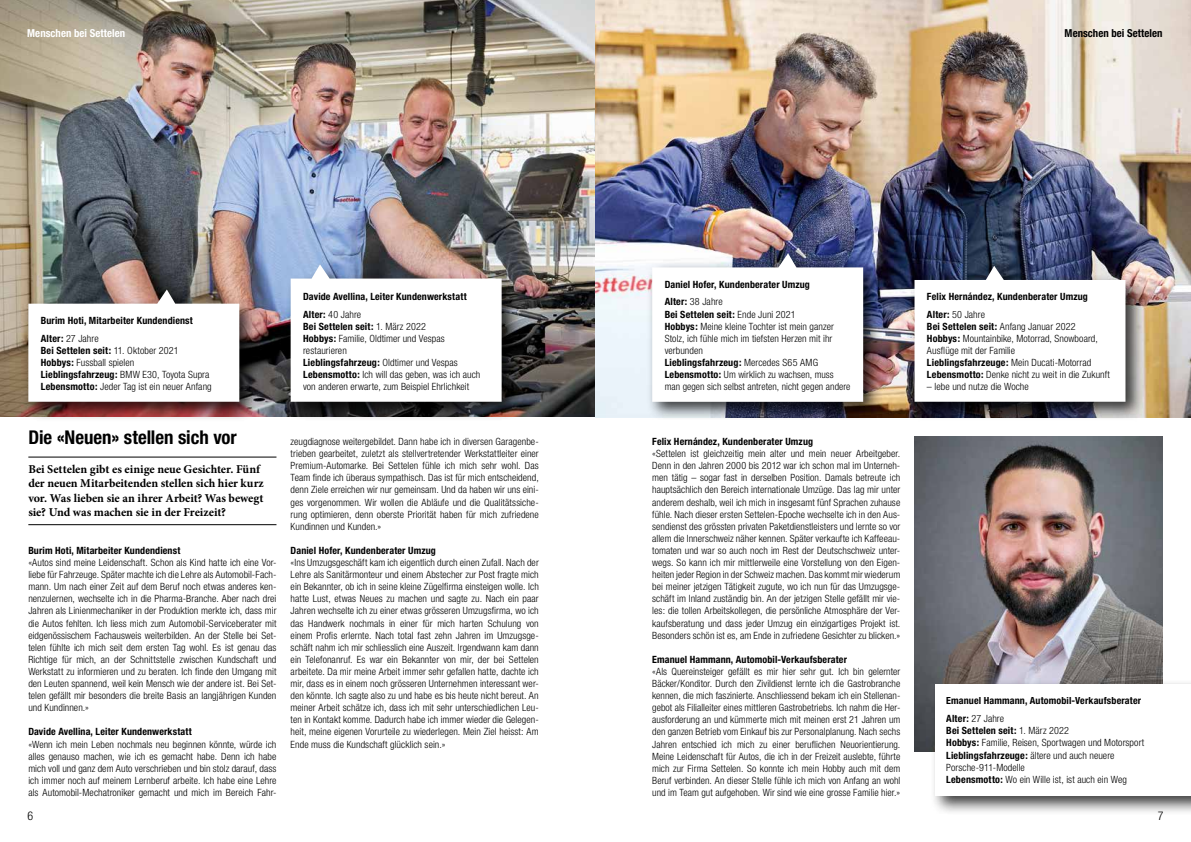
<style>
.page{position:relative;width:1191px;height:842px;background:#fff}
.page>*{position:absolute;margin:0;border:0;box-sizing:border-box;transform-origin:0 0}
.t1{font:700 condensed 19px "Helvetica Neue";letter-spacing:-.005em;color:#000}
.t2{font:700 12px/14.4px "Minion Pro";letter-spacing:-.01em;color:#000}
.t3{font:300 condensed 12px "Helvetica Neue";color:#000}
.t4{font:700 condensed 11px "Helvetica Neue";letter-spacing:.005em;color:#fff}
.t5{font:700 condensed 11px "Helvetica Neue";letter-spacing:.005em;color:#000}
.t6{font:300 condensed 10px/12.1px "Helvetica Neue";letter-spacing:.005em;color:#000;text-align:justify}
.t7{font:700 condensed 10px/17.8px "Helvetica Neue";letter-spacing:.015em;color:#000}
.s1{font-weight:300}
.s2{font-weight:700}
</style>
<div class="page">
<img style="left:914px;top:437px;width:248px;height:314px">
<img style="left:0;top:0;width:1191px;height:417px">
<hr style="left:28px;top:457px;width:248px;height:1px;background:#000">
<hr style="left:28px;top:524px;width:248px;height:1px;background:#000">
<div style="left:23px;top:286px;width:236px;height:135px;background:#000;opacity:.76"></div>
<svg style="left:28px;top:289px;width:211px;height:113px"></svg>
<div style="left:930px;top:679px;width:261px;height:136px;background:#000;opacity:.76"></div>
<div style="left:935px;top:684px;width:256px;height:112px;background:#fff"></div>
<div style="left:646px;top:250px;width:236px;height:171px;background:#000;opacity:.76"></div>
<svg style="left:652px;top:253px;width:211px;height:149px"></svg>
<div style="left:285px;top:261px;width:236px;height:160px;background:#000;opacity:.76"></div>
<svg style="left:291px;top:264px;width:210px;height:138px"></svg>
<div style="left:909px;top:262px;width:236px;height:159px;background:#000;opacity:.76"></div>
<svg style="left:914px;top:266px;width:211px;height:136px"></svg>
<p class="t4" style="left:27px;top:26px;width:99px">Menschen bei Settelen</p>
<p class="t5" style="left:1064px;top:26px;width:99px">Menschen bei Settelen</p>
<p class="t7" style="left:41px;top:311px;width:153px">Burim Hoti, Mitarbeiter Kundendienst<br>Alter: <span class="s1">27 Jahre</span></p>
<p class="t6" style="left:41px;top:344px;width:172px;text-align:left"><span class="s2">Bei Settelen seit:</span> 11. Oktober 2021<br><span class="s2">Hobbys:</span> Fussball spielen <span class="s2">Lieblingsfahrzeug:</span> BMW E30, Toyota Supra <span class="s2">Lebensmotto:</span> Jeder Tag ist ein neuer Anfang</p>
<p class="t7" style="left:303px;top:287px;width:165px">Davide Avellina, Leiter Kundenwerkstatt<br>Alter: <span class="s1">40 Jahre</span></p>
<p class="t6" style="left:303px;top:320px;width:179px;text-align:left"><span class="s2">Bei Settelen seit:</span> 1. März 2022<br><span class="s2">Hobbys:</span> Familie, Oldtimer und Vespas restaurieren<br><span class="s2">Lieblingsfahrzeug:</span> Oldtimer und Vespas <span class="s2">Lebensmotto:</span> Ich will das geben, was ich auch von anderen erwarte, zum Beispiel Ehrlichkeit</p>
<h1 class="t1" style="left:28px;top:426px;width:210px">Die «Neuen» stellen sich vor</h1>
<p class="t2" style="left:28px;top:462px;width:237px">Bei Settelen gibt es einige neue Gesichter. Fünf der neuen Mitarbeitenden stellen sich hier kurz vor. Was lieben sie an ihrer Arbeit? Was bewegt sie? Und was machen sie in der Freizeit?</p>
<p class="t7" style="left:28px;top:541px;width:153px">Burim Hoti, Mitarbeiter Kundendienst</p>
<p class="t6" style="left:28px;top:556px;width:250px">«Autos sind meine Leidenschaft. Schon als Kind hatte ich eine Vor&shy;liebe für Fahrzeuge. Später machte ich die Lehre als Automobil-Fach&shy;mann. Um nach einer Zeit auf dem Beruf noch etwas anderes ken&shy;nenzulernen, wechselte ich in die Pharma-Branche. Aber nach drei Jahren als Linienmechaniker in der Produktion merkte ich, dass mir die Autos fehlten. Ich liess mich zum Automobil-Serviceberater mit eidgenössischem Fachausweis weiterbilden. An der Stelle bei Set&shy;telen fühlte ich mich seit dem ersten Tag wohl. Es ist genau das Richtige für mich, an der Schnittstelle zwischen Kundschaft und Werkstatt zu informieren und zu beraten. Ich finde den Umgang mit den Leuten spannend, weil kein Mensch wie der andere ist. Bei Set&shy;telen gefällt mir besonders die breite Basis an langjährigen Kunden und Kundinnen.»</p>
<p class="t7" style="left:28px;top:723px;width:165px">Davide Avellina, Leiter Kundenwerkstatt</p>
<p class="t6" style="left:28px;top:738px;width:250px">«Wenn ich mein Leben nochmals neu beginnen könnte, würde ich alles genauso machen, wie ich es gemacht habe. Denn ich habe mich voll und ganz dem Auto verschrieben und bin stolz darauf, dass ich immer noch auf meinem Lernberuf arbeite. Ich habe eine Lehre als Automobil-Mechatroniker gemacht und mich im Bereich Fahr-</p>
<p class="t6" style="left:291px;top:435px;width:250px">zeugdiagnose weitergebildet. Dann habe ich in diversen Garagenbe&shy;trieben gearbeitet, zuletzt als stellvertretender Werkstattleiter einer Premium-Automarke. Bei Settelen fühle ich mich sehr wohl. Das Team finde ich überaus sympathisch. Das ist für mich entscheidend, denn Ziele erreichen wir nur gemeinsam. Und da haben wir uns eini&shy;ges vorgenommen. Wir wollen die Abläufe und die Qualitätssiche&shy;rung optimieren, denn oberste Priorität haben für mich zufriedene Kundinnen und Kunden.»</p>
<p class="t7" style="left:291px;top:541px;width:147px">Daniel Hofer, Kundenberater Umzug</p>
<p class="t6" style="left:291px;top:556px;width:250px">«Ins Umzugsgeschäft kam ich eigentlich durch einen Zufall. Nach der Lehre als Sanitärmonteur und einem Abstecher zur Post fragte mich ein Bekannter, ob ich in seine kleine Zügelfirma einsteigen wolle. Ich hatte Lust, etwas Neues zu machen und sagte zu. Nach ein paar Jahren wechselte ich zu einer etwas grösseren Umzugsfirma, wo ich das Handwerk nochmals in einer für mich harten Schulung von einem Profis erlernte. Nach total fast zehn Jahren im Umzugsge&shy;schäft nahm ich mir schliesslich eine Auszeit. Irgendwann kam dann ein Telefonanruf. Es war ein Bekannter von mir, der bei Settelen arbeitete. Da mir meine Arbeit immer sehr gefallen hatte, dachte ich mir, dass es in einem noch grösseren Unternehmen interessant wer&shy;den könnte. Ich sagte also zu und habe es bis heute nicht bereut. An meiner Arbeit schätze ich, dass ich mit sehr unterschiedlichen Leu&shy;ten in Kontakt komme. Dadurch habe ich immer wieder die Gelegen&shy;heit, meine eigenen Vorurteile zu wiederlegen. Mein Ziel heisst: Am Ende muss die Kundschaft glücklich sein.»</p>
<p class="t7" style="left:664px;top:275px;width:147px">Daniel Hofer, Kundenberater Umzug<br>Alter: <span class="s1">38 Jahre</span></p>
<p class="t6" style="left:664px;top:308px;width:187px;text-align:left"><span class="s2">Bei Settelen seit:</span> Ende Juni 2021<br><span class="s2">Hobbys:</span> Meine kleine Tochter ist mein ganzer Stolz, ich fühle mich im tiefsten Herzen mit ihr verbunden<br><span class="s2">Lieblingsfahrzeug:</span> Mercedes S65 AMG <span class="s2">Lebensmotto:</span> Um wirklich zu wachsen, muss man gegen sich selbst antreten, nicht gegen andere</p>
<p class="t7" style="left:652px;top:432px;width:162px">Felix Hernández, Kundenberater Umzug</p>
<p class="t6" style="left:652px;top:447px;width:250px">«Settelen ist gleichzeitig mein alter und mein neuer Arbeitgeber.<br>Denn in den Jahren 2000 bis 2012 war ich schon mal im Unterneh&shy;men tätig – sogar fast in derselben Position. Damals betreute ich hauptsächlich den Bereich internationale Umzüge. Das lag mir unter anderem deshalb, weil ich mich in insgesamt fünf Sprachen zuhause fühle. Nach dieser ersten Settelen-Epoche wechselte ich in den Aus&shy;sendienst des grössten privaten Paketdienstleisters und lernte so vor allem die Innerschweiz näher kennen. Später verkaufte ich Kaffeeau&shy;tomaten und war so auch noch im Rest der Deutschschweiz unter&shy;wegs. So kann ich mir mittlerweile eine Vorstellung von den Eigen&shy;heiten jeder Region in der Schweiz machen. Das kommt mir wiederum bei meiner jetzigen Tätigkeit zugute, wo ich nun für das Umzugsge&shy;schäft im Inland zuständig bin. An der jetzigen Stelle gefällt mir vie&shy;les: die tollen Arbeitskollegen, die persönliche Atmosphäre der Ver&shy;kaufsberatung und dass jeder Umzug ein einzigartiges Projekt ist.<br>Besonders schön ist es, am Ende in zufriedene Gesichter zu blicken.»</p>
<p class="t7" style="left:652px;top:650px;width:196px">Emanuel Hammann, Automobil-Verkaufsberater</p>
<p class="t6" style="left:652px;top:665px;width:250px">«Als Quereinsteiger gefällt es mir hier sehr gut. Ich bin gelernter Bäcker/Konditor. Durch den Zivildienst lernte ich die Gastrobranche kennen, die mich faszinierte. Anschliessend bekam ich ein Stellenan&shy;gebot als Filialleiter eines mittleren Gastrobetriebs. Ich nahm die Her&shy;ausforderung an und kümmerte mich mit meinen erst 21 Jahren um den ganzen Betrieb vom Einkauf bis zur Personalplanung. Nach sechs Jahren entschied ich mich zu einer beruflichen Neuorientierung.<br>Meine Leidenschaft für Autos, die ich in der Freizeit auslebte, führte mich zur Firma Settelen. So konnte ich mein Hobby auch mit dem Beruf verbinden. An dieser Stelle fühle ich mich von Anfang an wohl und im Team gut aufgehoben. Wir sind wie eine grosse Familie hier.»</p>
<p class="t7" style="left:927px;top:287px;width:162px">Felix Hernández, Kundenberater Umzug<br>Alter: <span class="s1">50 Jahre</span></p>
<p class="t6" style="left:927px;top:320px;width:184px;text-align:left"><span class="s2">Bei Settelen seit:</span> Anfang Januar 2022<br><span class="s2">Hobbys:</span> Mountainbike, Motorrad, Snowboard, Ausflüge mit der Familie<br><span class="s2">Lieblingsfahrzeuge:</span> Mein Ducati-Motorrad <span class="s2">Lebensmotto:</span> Denke nicht zu weit in die Zukunft</p>
<p class="t6" style="left:927px;top:380px;width:103px">– lebe und nutze die Woche</p>
<p class="t7" style="left:946px;top:692px;width:196px">Emanuel Hammann, Automobil-Verkaufsberater<br>Alter: <span class="s1">27 Jahre</span></p>
<p class="t6" style="left:946px;top:725px;width:199px;text-align:left"><span class="s2">Bei Settelen seit:</span> 1. März 2022<br><span class="s2">Hobbys:</span> Familie, Reisen, Sportwagen und Motorsport <span class="s2">Lieblingsfahrzeuge:</span> ältere und auch neuere Porsche-911-Modelle<br><span class="s2">Lebensmotto:</span> Wo ein Wille ist, ist auch ein Weg</p>
<p class="t3" style="left:28px;top:809px;width:7px">6</p>
<p class="t3" style="left:1157px;top:809px;width:7px">7</p>
</div>
